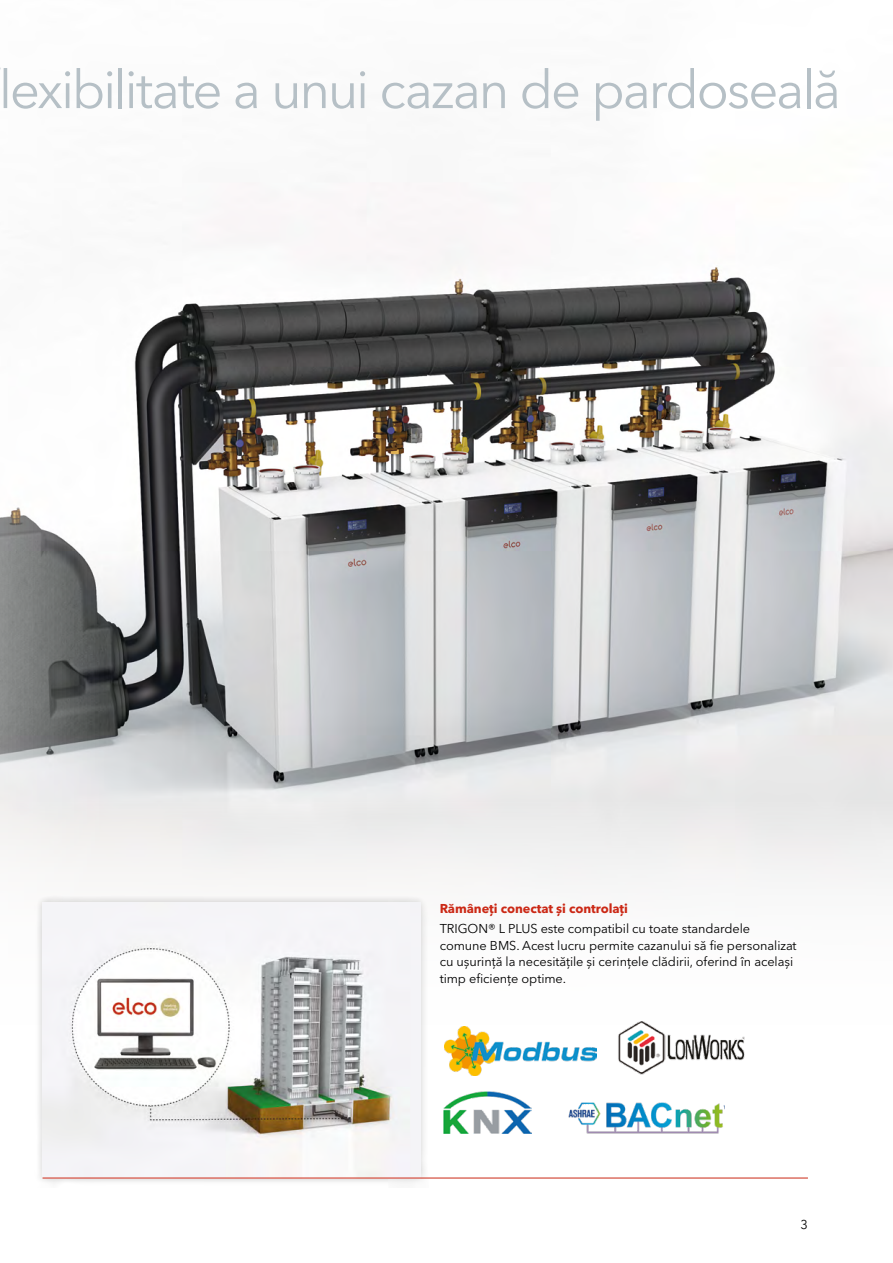
<style>
.page{position:relative;width:893px;height:1263px;background:#fff}
.page>*{position:absolute;margin:0;border:0;box-sizing:border-box;transform-origin:0 0}
.t1{font:52.95px "Avenir Next LT Pro";letter-spacing:-.045em;color:#b6c0c6}
.t2{font:12.75px/16.5px "Avenir Next LT Pro";letter-spacing:-.005em;color:#000}
.t3{font:700 12.75px "Avenir Next LT Pro";letter-spacing:-.005em;color:#cb2815}
</style>
<div class="page">
<img style="left:157px;top:183px;width:736px;height:616px">
<div style="left:0;top:799px;width:893px;height:464px;background:linear-gradient(to bottom,#f3f2f2,#fff)"></div>
<svg style="left:0;top:323px;width:157px;height:940px"></svg>
<div style="left:35px;top:894px;width:394px;height:293px;background:#000;opacity:.2"></div>
<img style="left:43px;top:903px;width:378px;height:275px">
<img style="left:566px;top:1094px;width:159px;height:45px">
<img style="left:444px;top:1092px;width:88px;height:42px">
<img style="left:444px;top:1027px;width:152px;height:48px">
<img style="left:608px;top:1001px;width:148px;height:86px">
<hr style="left:43px;top:1178px;width:765px;height:1px;background:#cb2815">
<h1 class="t1" style="left:10px;top:58px;width:833px">exibilitate a unui cazan de pardoseală</h1>
<p class="t3" style="left:440px;top:900px;width:190px">Rămâneți conectat și controlați</p>
<p class="t2" style="left:440px;top:921px;width:358px">TRIGON® L PLUS este compatibil cu toate standardele comune BMS. Acest lucru permite cazanului să fie personalizat cu ușurință la necesitățile și cerințele clădirii, oferind în același timp eficiențe optime.</p>
<p class="t2" style="left:800px;top:1217px;width:9px">3</p>
</div>
